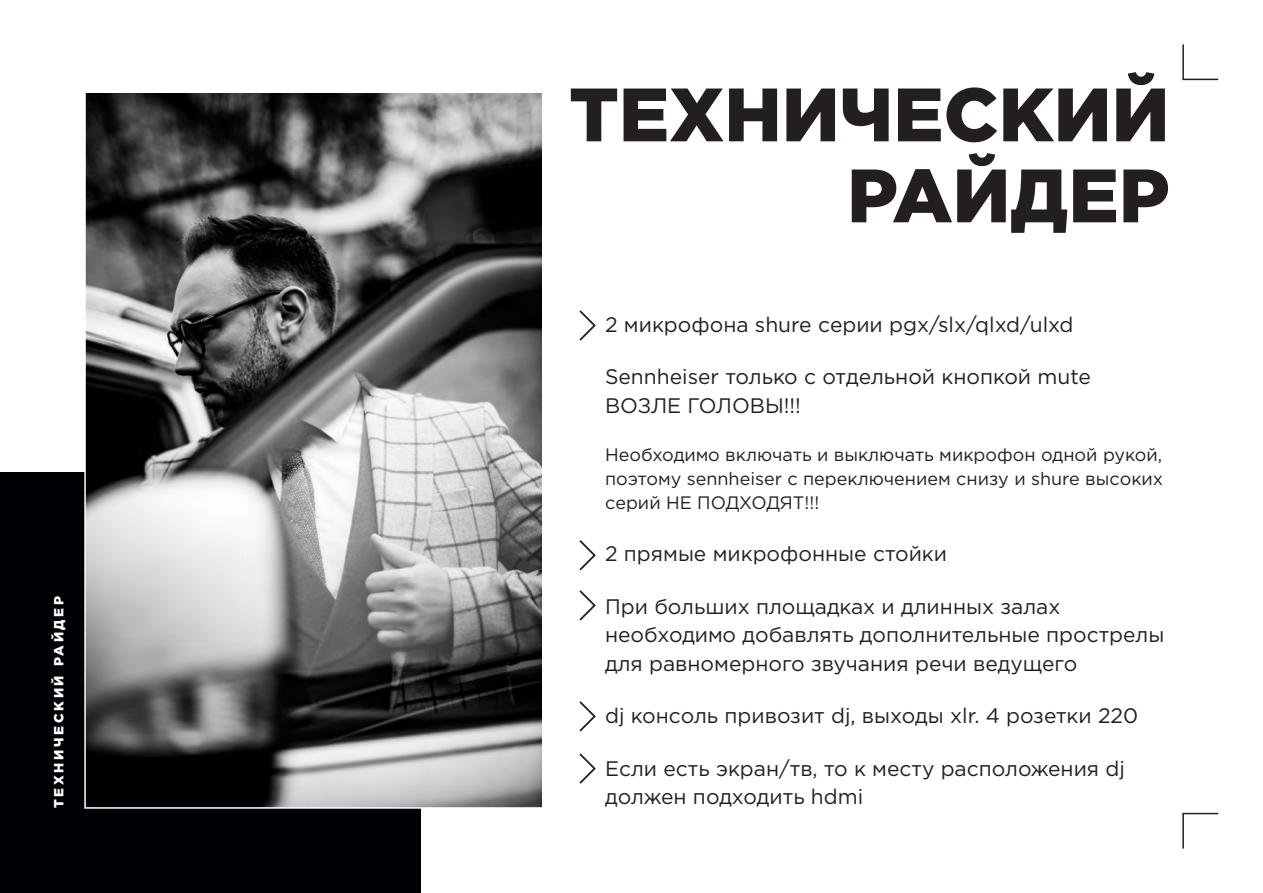
<style>
.page{position:relative;width:1263px;height:893px;background:#fff}
.page>*{position:absolute;margin:0;border:0;box-sizing:border-box;transform-origin:0 0}
.t1{font:900 75.45px/81px "Gotham Pro";color:#231f20;text-align:right}
.t2{font:21px/28.5px "Gotham Pro";color:#231f20}
.t3{font:18px/24px "Gotham Pro";color:#231f20;text-align:justify}
.t4{font:900 13.35px "Gotham Pro";letter-spacing:.2em;color:#fff}
</style>
<div class="page">
<div style="left:0;top:472px;width:421px;height:421px;background:#000004"></div>
<svg style="left:1182px;top:44px;width:37px;height:37px"></svg>
<svg style="left:1182px;top:812px;width:37px;height:37px"></svg>
<svg style="left:84px;top:93px;width:512px;height:716px"></svg>
<p class="t4" style="left:51px;top:808px;width:213px;rotate:-90deg">ТЕХНИЧЕСКИЙ РАЙДЕР</p>
<h1 class="t1" style="left:569px;top:72px;width:602px">ТЕХНИЧЕСКИЙ<br>РАЙДЕР</h1>
<p class="t2" style="left:605px;top:310px;width:470px">2 микрофона shure серии pgx/slx/qlxd/ulxd</p>
<p class="t2" style="left:605px;top:363px;width:487px">Sennheiser только с отдельной кнопкой mute<br>ВОЗЛЕ ГОЛОВЫ!!!</p>
<p class="t3" style="left:605px;top:442px;width:560px">Необходимо включать и выключать микрофон одной рукой, поэтому sennheiser с переключением снизу и shure высоких серий НЕ ПОДХОДЯТ!!!</p>
<p class="t2" style="left:605px;top:540px;width:343px">2 прямые микрофонные стойки</p>
<p class="t2" style="left:605px;top:592px;width:561px">При больших площадках и длинных залах необходимо добавлять дополнительные прострелы для равномерного звучания речи ведущего</p>
<p class="t2" style="left:605px;top:702px;width:535px">dj консоль привозит dj, выходы xlr. 4 розетки 220</p>
<p class="t2" style="left:605px;top:754px;width:521px">Если есть экран/тв, то к месту расположения dj должен подходить hdmi</p>
</div>
